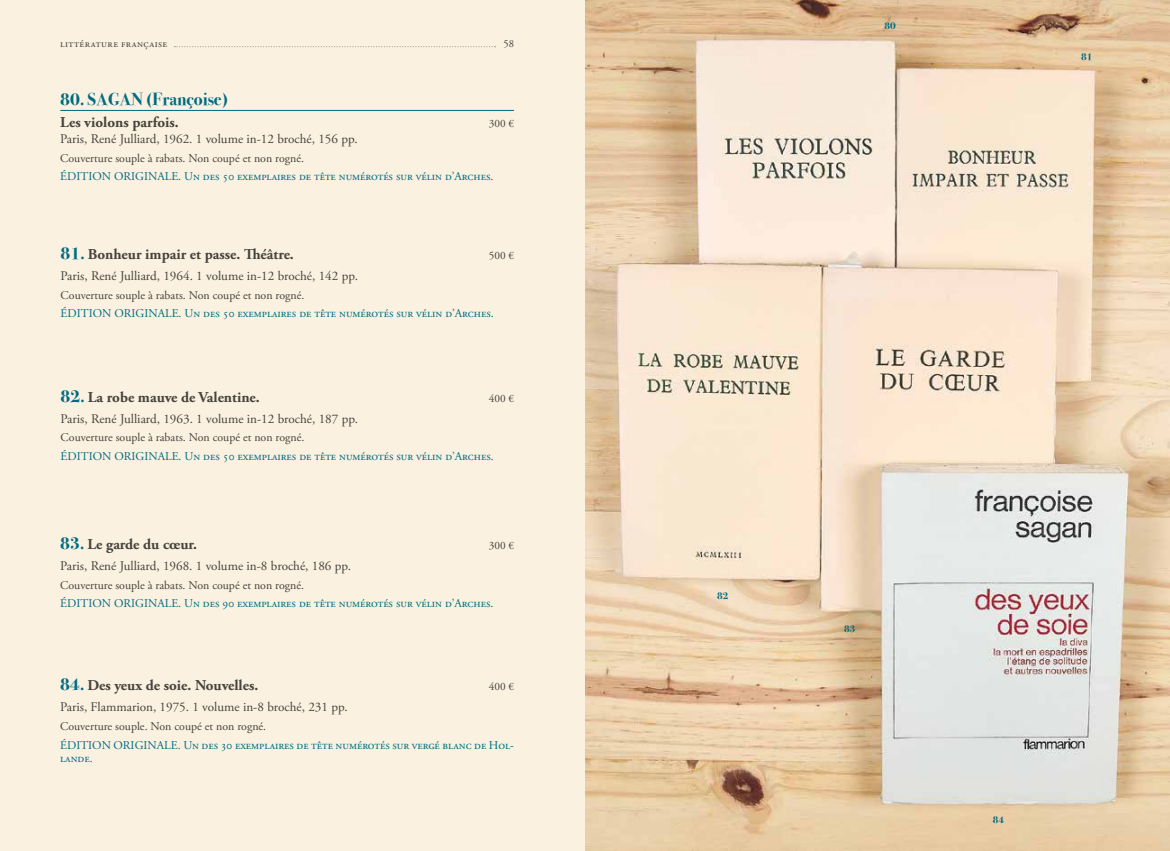
<style>
.page{position:relative;width:1170px;height:851px;background:#fff}
.page>*{position:absolute;margin:0;border:0;box-sizing:border-box;transform-origin:0 0}
.t1{font:700 17.5px "Bodoni Svty Two ITCTT";color:#006b82}
.t2{font:700 15px "Adobe Garamond Pro";color:#44433c}
.t3{font:13.12px "Adobe Garamond Pro";color:#44433c}
.t4{font:11.88px/13.8px "Adobe Garamond Pro";color:#006b82}
.t5{font:11.88px "Adobe Garamond Pro";color:#44433c}
.t6{font:11.25px "Adobe Garamond Pro";color:#44433c}
.t7{font:10.62px "Adobe Garamond Pro";letter-spacing:.04em;color:#44433c}
.t8{font:700 10px "Bodoni Svty Two ITCTT";color:#006b82}
.s1{font-family:"Bodoni Svty Two ITCTT";font-size:17.5px;color:#006b82}
</style>
<div class="page">
<div style="left:0;top:0;width:1169px;height:850px;background:#fbf1e0"></div>
<hr style="left:60px;top:110px;width:454px;height:1px;background:#006b82">
<img style="left:585px;top:0;width:584px;height:850px">
<svg style="left:174px;top:46px;width:321px;height:1px"></svg>
<p class="t7" style="left:60px;top:37px;width:108px">littérature française</p>
<p class="t7" style="left:503px;top:37px;width:12px">58</p>
<h1 class="t1" style="left:60px;top:84px;width:170px">80. SAGAN (Françoise)</h1>
<p class="t2" style="left:60px;top:113px;width:120px">Les violons parfois.</p>
<p class="t6" style="left:488px;top:117px;width:27px">300 €</p>
<p class="t3" style="left:60px;top:131px;width:299px">Paris, René Julliard, 1962. 1 volume in-12 broché, 156 pp.</p>
<p class="t5" style="left:60px;top:151px;width:245px">Couverture souple à rabats. Non coupé et non rogné.</p>
<p class="t4" style="left:60px;top:170px;width:434px">ÉDITION ORIGINALE. Un des 50 exemplaires de tête numérotés sur vélin d’Arches.</p>
<p class="t2" style="left:61px;top:245px;width:235px"><span class="s1">81.</span> Bonheur impair et passe. Théâtre.</p>
<p class="t6" style="left:488px;top:248px;width:27px">500 €</p>
<p class="t3" style="left:61px;top:268px;width:299px">Paris, René Julliard, 1964. 1 volume in-12 broché, 142 pp.</p>
<p class="t5" style="left:61px;top:288px;width:245px">Couverture souple à rabats. Non coupé et non rogné.</p>
<p class="t4" style="left:61px;top:307px;width:434px">ÉDITION ORIGINALE. Un des 50 exemplaires de tête numérotés sur vélin d’Arches.</p>
<p class="t2" style="left:61px;top:388px;width:201px"><span class="s1">82.</span> La robe mauve de Valentine.</p>
<p class="t6" style="left:488px;top:391px;width:27px">400 €</p>
<p class="t3" style="left:61px;top:410px;width:299px">Paris, René Julliard, 1963. 1 volume in-12 broché, 187 pp.</p>
<p class="t5" style="left:61px;top:430px;width:245px">Couverture souple à rabats. Non coupé et non rogné.</p>
<p class="t4" style="left:61px;top:450px;width:434px">ÉDITION ORIGINALE. Un des 50 exemplaires de tête numérotés sur vélin d’Arches.</p>
<p class="t2" style="left:60px;top:535px;width:138px"><span class="s1">83.</span> Le garde du cœur.</p>
<p class="t6" style="left:488px;top:538px;width:27px">300 €</p>
<p class="t3" style="left:60px;top:557px;width:292px">Paris, René Julliard, 1968. 1 volume in-8 broché, 186 pp.</p>
<p class="t5" style="left:60px;top:577px;width:245px">Couverture souple à rabats. Non coupé et non rogné.</p>
<p class="t4" style="left:60px;top:597px;width:434px">ÉDITION ORIGINALE. Un des 90 exemplaires de tête numérotés sur vélin d’Arches.</p>
<p class="t2" style="left:60px;top:676px;width:200px"><span class="s1">84.</span> Des yeux de soie. Nouvelles.</p>
<p class="t6" style="left:488px;top:679px;width:27px">400 €</p>
<p class="t3" style="left:60px;top:699px;width:289px">Paris, Flammarion, 1975. 1 volume in-8 broché, 231 pp.</p>
<p class="t5" style="left:60px;top:718px;width:207px">Couverture souple. Non coupé et non rogné.</p>
<p class="t4" style="left:60px;top:738px;width:455px">ÉDITION ORIGINALE. Un des 30 exemplaires de tête numérotés sur vergé blanc de Hol&shy;lande.</p>
<p class="t8" style="left:884px;top:18px;width:13px">80</p>
<p class="t8" style="left:1081px;top:48px;width:13px">81</p>
<p class="t8" style="left:717px;top:587px;width:13px">82</p>
<p class="t8" style="left:844px;top:620px;width:13px">83</p>
<p class="t8" style="left:992px;top:811px;width:13px">84</p>
</div>
